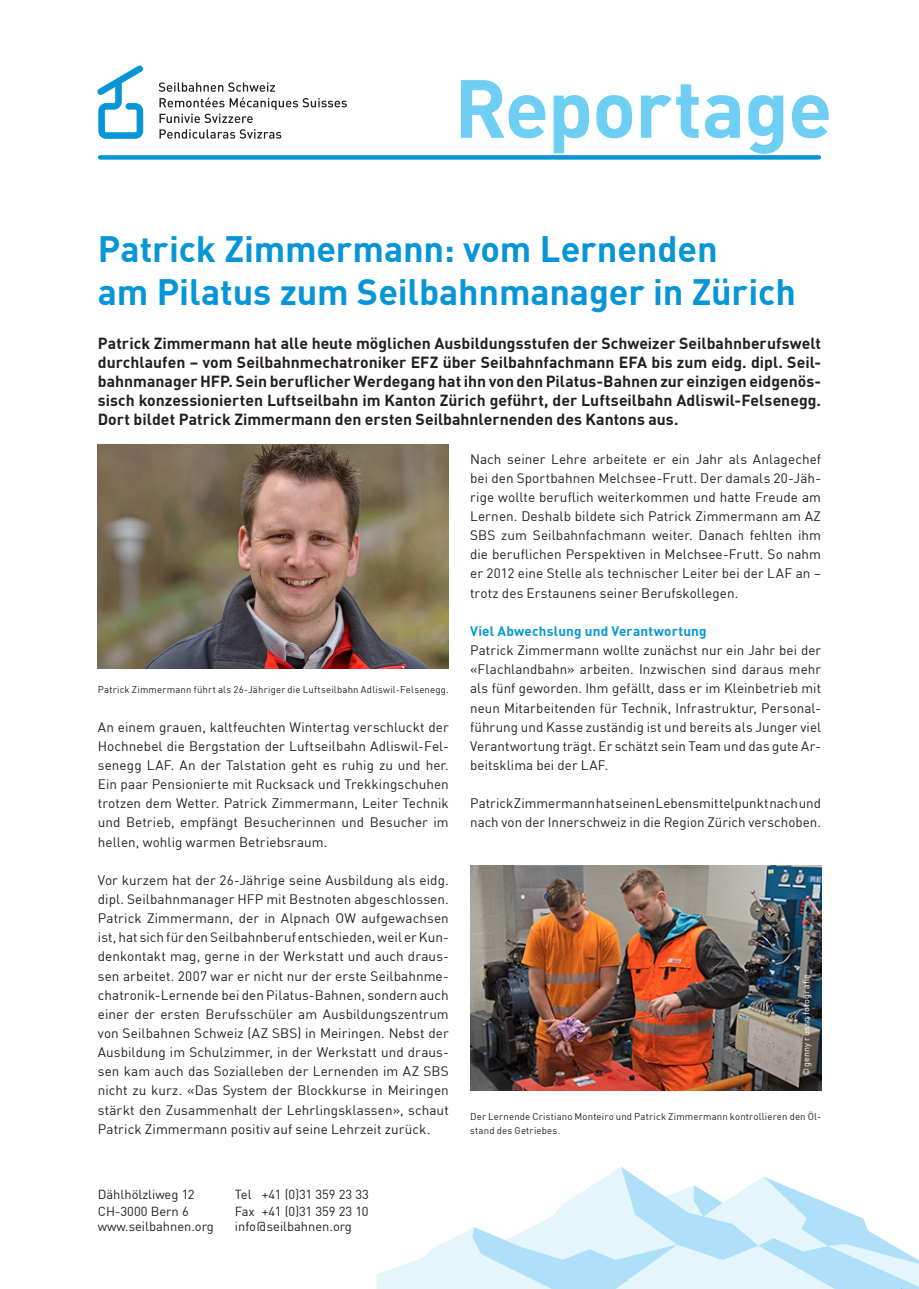
<style>
.page{position:relative;width:919px;height:1289px;background:#fff}
.page>*{position:absolute;margin:0;border:0;box-sizing:border-box;transform-origin:0 0}
.t1{font:700 81px "DIN";letter-spacing:-.015em;color:#6fcef4}
.t2{font:700 36px/43.2px "DIN";letter-spacing:-.005em;color:#0696d7}
.t3{font:700 15.75px/19.2px "DIN";color:#231f20;text-align:justify}
.t4{font:13.5px/19.2px "DIN";letter-spacing:.005em;color:#231f20;text-align:justify}
.t5{font:700 13.5px "DIN";letter-spacing:.015em;color:#0696d7}
.t6{font:12.9px/15.6px "DIN";color:#231f20}
.t7{font:9.75px/13.5px "DIN";letter-spacing:.02em;color:#231f20}
.t8{font:9px "DIN";letter-spacing:.02em;color:#fff}
</style>
<div class="page">
<svg style="left:532px;top:1167px;width:386px;height:121px"></svg>
<svg style="left:376px;top:1227px;width:158px;height:61px"></svg>
<svg style="left:97px;top:65px;width:46px;height:74px"></svg>
<svg style="left:159px;top:82px;width:188px;height:41px"></svg>
<svg style="left:159px;top:129px;width:122px;height:10px"></svg>
<div style="left:100px;top:155px;width:718px;height:5px;background:#0696d7"></div>
<img style="left:98px;top:444px;width:351px;height:224px">
<img style="left:470px;top:865px;width:351px;height:225px">
<h1 class="t1" style="left:454px;top:56px;width:380px">Reportage</h1>
<h2 class="t2" style="left:98px;top:226px;width:699px">Patrick Zimmermann: vom Lernenden<br>am Pilatus zum Seilbahnmanager in Zürich</h2>
<p class="t3" style="left:98px;top:333px;width:724px">Patrick Zimmermann hat alle heute möglichen Ausbildungsstufen der Schweizer Seilbahnberufswelt durchlaufen – vom Seilbahnmechatroniker EFZ über Seilbahnfachmann EFA bis zum eidg. dipl. Seil&shy;bahnmanager HFP. Sein beruflicher Werdegang hat ihn von den Pilatus-Bahnen zur einzigen eidgenös&shy;sisch konzessionierten Luftseilbahn im Kanton Zürich geführt, der Luftseilbahn Adliswil-Felsenegg.<br>Dort bildet Patrick Zimmermann den ersten Seilbahnlernenden des Kantons aus.</p>
<p class="t7" style="left:98px;top:683px;width:352px">Patrick Zimmermann führt als 26-Jähriger die Luftseilbahn Adliswil-Felsenegg.</p>
<p class="t4" style="left:98px;top:717px;width:352px">An einem grauen, kaltfeuchten Wintertag verschluckt der Hochnebel die Bergstation der Luftseilbahn Adliswil-Fel&shy;senegg LAF. An der Talstation geht es ruhig zu und her.<br>Ein paar Pensionierte mit Rucksack und Trekkingschuhen trotzen dem Wetter. Patrick Zimmermann, Leiter Technik und Betrieb, empfängt Besucherinnen und Besucher im hellen, wohlig warmen Betriebsraum.</p>
<p class="t4" style="left:98px;top:870px;width:352px">Vor kurzem hat der 26-Jährige seine Ausbildung als eidg. dipl. Seilbahnmanager HFP mit Bestnoten abgeschlossen.<br>Patrick Zimmermann, der in Alpnach OW aufgewachsen ist, hat sich für den Seilbahnberuf entschieden, weil er Kun&shy;denkontakt mag, gerne in der Werkstatt und auch draus&shy;sen arbeitet. 2007 war er nicht nur der erste Seilbahnme&shy;chatronik-Lernende bei den Pilatus-Bahnen, sondern auch einer der ersten Berufsschüler am Ausbildungszentrum von Seilbahnen Schweiz (AZ SBS) in Meiringen. Nebst der Ausbildung im Schulzimmer, in der Werkstatt und draus&shy;sen kam auch das Sozialleben der Lernenden im AZ SBS nicht zu kurz. «Das System der Blockkurse in Meiringen stärkt den Zusammenhalt der Lehrlingsklassen», schaut Patrick Zimmermann positiv auf seine Lehrzeit zurück.</p>
<p class="t6" style="left:98px;top:1186px;width:117px">Dählhölzliweg 12<br>CH-3000 Bern 6 www.seilbahnen.org</p>
<p class="t6" style="left:235px;top:1186px;width:136px;text-align:justify">Tel +41 (0)31 359 23 33<br>Fax +41 (0)31 359 23 10 info@seilbahnen.org</p>
<p class="t4" style="left:470px;top:449px;width:352px">Nach seiner Lehre arbeitete er ein Jahr als Anlagechef bei den Sportbahnen Melchsee-Frutt. Der damals 20-Jäh&shy;rige wollte beruflich weiterkommen und hatte Freude am Lernen. Deshalb bildete sich Patrick Zimmermann am AZ SBS zum Seilbahnfachmann weiter. Danach fehlten ihm die beruflichen Perspektiven in Melchsee-Frutt. So nahm er 2012 eine Stelle als technischer Leiter bei der LAF an – trotz des Erstaunens seiner Berufskollegen.</p>
<p class="t5" style="left:470px;top:622px;width:238px">Viel Abwechslung und Verantwortung</p>
<p class="t4" style="left:470px;top:640px;width:352px">Patrick Zimmermann wollte zunächst nur ein Jahr bei der «Flachlandbahn» arbeiten. Inzwischen sind daraus mehr als fünf geworden. Ihm gefällt, dass er im Kleinbetrieb mit neun Mitarbeitenden für Technik, Infrastruktur, Personal&shy;führung und Kasse zuständig ist und bereits als Junger viel Verantwortung trägt. Er schätzt sein Team und das gute Ar&shy;beitsklima bei der LAF.</p>
<p class="t4" style="left:470px;top:793px;width:352px">Patrick Zimmermann hat seinen Lebensmittelpunkt nach und nach von der Innerschweiz in die Region Zürich verschoben.</p>
<p class="t8" style="left:800px;top:1076px;width:103px;rotate:-90deg">©genny russo fotografie</p>
<p class="t7" style="left:470px;top:1109px;width:352px">Der Lernende Cristiano Monteiro und Patrick Zimmermann kontrollieren den Öl&shy;stand des Getriebes.</p>
</div>
